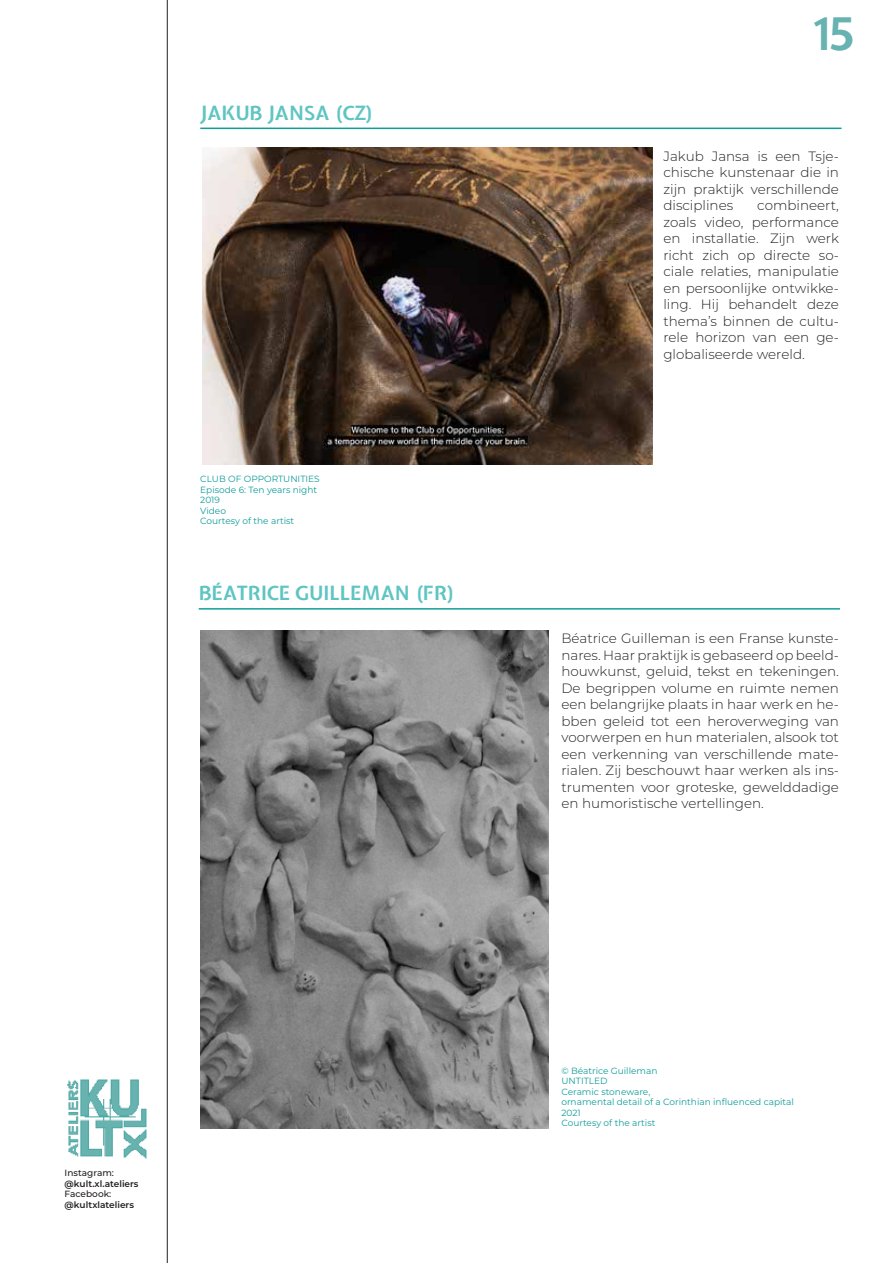
<style>
.page{position:relative;width:893px;height:1263px;background:#fff}
.page>*{position:absolute;margin:0;border:0;box-sizing:border-box;transform-origin:0 0}
.t1{font:700 46.5px "Expletus Sans";color:#68b3b2}
.t2{font:700 19.5px "Expletus Sans";color:#5fc5c2}
.t3{font:300 13.5px/16.5px "Montserrat";color:#231f20;text-align:justify}
.t4{font:9px/10.5px "Montserrat";color:#0f9d99}
.t5{font:600 9px "Montserrat";color:#231f20}
.t6{font:500 9px "Montserrat";color:#231f20}
</style>
<div class="page">
<hr style="left:167px;top:0;width:1px;height:1263px;background:#231f20">
<img style="left:67px;top:1079px;width:80px;height:80px">
<img style="left:202px;top:148px;width:451px;height:316px">
<hr style="left:200px;top:128px;width:641px;height:1px;background:#0f9d99">
<img style="left:200px;top:630px;width:349px;height:499px">
<hr style="left:199px;top:608px;width:641px;height:2px;background:#0f9d99">
<h2 class="t2" style="left:200px;top:102px;width:175px">JAKUB JANSA (CZ)</h2>
<p class="t4" style="left:200px;top:474px;width:121px">CLUB OF OPPORTUNITIES<br>Episode 6: Ten years night<br>2019<br>Video<br>Courtesy of the artist</p>
<h2 class="t2" style="left:199px;top:582px;width:258px">BÉATRICE GUILLEMAN (FR)</h2>
<p class="t6" style="left:65px;top:1167px;width:51px">Instagram:</p>
<p class="t5" style="left:65px;top:1177px;width:75px">@kult.xl.ateliers</p>
<p class="t6" style="left:65px;top:1188px;width:48px">Facebook:</p>
<p class="t5" style="left:65px;top:1198px;width:71px">@kultxlateliers</p>
<h1 class="t1" style="left:815px;top:8px;width:41px">15</h1>
<p class="t3" style="left:663px;top:147px;width:177px">Jakub Jansa is een Tsje&shy;chische kunstenaar die in zijn praktijk verschillende disciplines</p>
<p class="t3" style="left:663px;top:197px;width:177px;text-indent:94px">combineert, zoals video, performance en installatie. Zijn werk richt zich op directe so&shy;ciale relaties, manipulatie en persoonlijke ontwikke&shy;ling. Hij behandelt deze thema’s binnen de cultu&shy;rele horizon van een ge&shy;globaliseerde wereld.</p>
<p class="t3" style="left:561px;top:630px;width:279px">Béatrice Guilleman is een Franse kunste&shy;nares. Haar praktijk is gebaseerd op beeld&shy;houwkunst, geluid, tekst en tekeningen.<br>De begrippen volume en ruimte nemen een belangrijke plaats in haar werk en he&shy;bben geleid tot een heroverweging van voorwerpen en hun materialen, alsook tot een verkenning van verschillende mate&shy;rialen. Zij beschouwt haar werken als ins&shy;trumenten voor groteske, gewelddadige en humoristische vertellingen.</p>
<p class="t4" style="left:561px;top:1065px;width:234px">© Béatrice Guilleman<br>UNTITLED<br>Ceramic stoneware,<br>ornamental detail of a Corinthian influenced capital<br>2021<br>Courtesy of the artist</p>
</div>
